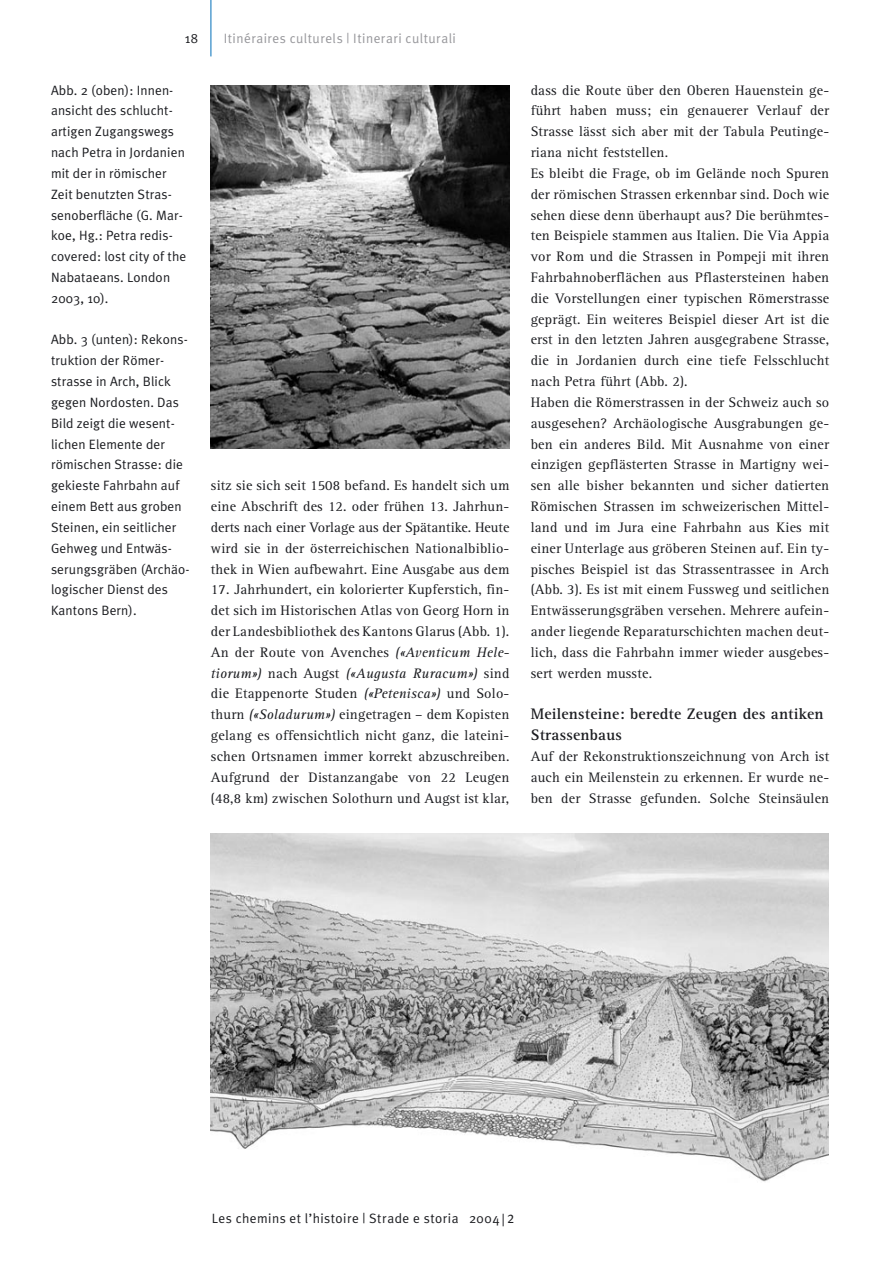
<style>
.page{position:relative;width:893px;height:1263px;background:#fff}
.page>*{position:absolute;margin:0;border:0;box-sizing:border-box;transform-origin:0 0}
.t1{font:700 15.75px/20.9px "Rotis Serif";letter-spacing:.015em;color:#1b1c20}
.t2{font:14.25px/20.9px "Rotis Serif";letter-spacing:.015em;color:#1b1c20;text-align:justify}
.t3{font:13.5px/20.9px "Meta Plus Normal";letter-spacing:.01em;color:#1b1c20}
.t4{font:13.5px "Meta Plus Normal";letter-spacing:.035em;color:#1b1c20}
.t5{font:13.5px "Meta Plus Normal";letter-spacing:.035em;color:#97979b}
.s1{font-style:italic}
.s2{font-size:16.2px}
</style>
<div class="page">
<hr style="left:210px;top:0;width:1px;height:56px;background:#006eb9">
<img style="left:211px;top:85px;width:298px;height:364px">
<img style="left:210px;top:834px;width:619px;height:348px">
<p class="t3" style="left:185px;top:27px;width:15px">18</p>
<p class="t5" style="left:224px;top:30px;width:234px">Itinéraires culturels | Itinerari culturali</p>
<p class="t3" style="left:51px;top:79px;width:137px">Abb. 2 (oben): Innen&shy;ansicht des schlucht&shy;artigen Zugangswegs nach Petra in Jordanien mit der in römischer<br>Zeit benutzten Stras&shy;senoberfläche (G. Mar&shy;koe, Hg.: Petra redis&shy;covered: lost city of the<br>Nabataeans. London<br>2003, 10).</p>
<p class="t3" style="left:51px;top:329px;width:140px">Abb. 3 (unten): Rekons&shy;truktion der Römer&shy;strasse in Arch, Blick gegen Nordosten. Das<br>Bild zeigt die wesent&shy;lichen Elemente der römischen Strasse: die gekieste Fahrbahn auf einem Bett aus groben<br>Steinen, ein seitlicher<br>Gehweg und Entwäs&shy;serungsgräben (Archäo&shy;logischer Dienst des<br>Kantons Bern).</p>
<p class="t2" style="left:211px;top:475px;width:300px">sitz sie sich seit 1508 befand. Es handelt sich um eine Abschrift des 12. oder frühen 13. Jahrhun&shy;derts nach einer Vorlage aus der Spätantike. Heute wird sie in der österreichischen Nationalbiblio&shy;thek in Wien aufbewahrt. Eine Ausgabe aus dem</p>
<p class="t2" style="left:211px;top:580px;width:300px">17. Jahrhundert, ein kolorierter Kupferstich, fin&shy;det sich im Historischen Atlas von Georg Horn in der Landesbibliothek des Kantons Glarus (Abb. 1).<br>An der Route von Avenches <span class="s1">(«Aventicum Hele&shy;tiorum»)</span> nach Augst <span class="s1">(«Augusta Ruracum»)</span> sind die Etappenorte Studen <span class="s1">(«Petenisca»)</span> und Solo&shy;thurn <span class="s1">(«Soladurum»)</span> eingetragen – dem Kopisten gelang es offensichtlich nicht ganz, die lateini&shy;schen Ortsnamen immer korrekt abzuschreiben.<br>Aufgrund der Distanzangabe von 22 Leugen (48,8 km) zwischen Solothurn und Augst ist klar,</p>
<p class="t2" style="left:531px;top:80px;width:300px;text-align:left">dass die Route über den Oberen Hauenstein ge&shy;führt haben muss; ein genauerer Verlauf der Strasse lässt sich aber mit der Tabula Peutinge&shy;riana nicht feststellen.<br>Es bleibt die Frage, ob im Gelände noch Spuren der römischen Strassen erkennbar sind. Doch wie sehen diese denn überhaupt aus? Die berühmtes&shy;ten Beispiele stammen aus Italien. Die Via Appia vor Rom und die Strassen in Pompeji mit ihren Fahrbahnoberflächen aus Pflastersteinen haben die Vorstellungen einer typischen Römerstrasse geprägt. Ein weiteres Beispiel dieser Art ist die erst in den letzten Jahren ausgegrabene Strasse, die in Jordanien durch eine tiefe Felsschlucht nach Petra führt (Abb. 2).<br>Haben die Römerstrassen in der Schweiz auch so ausgesehen? Archäologische Ausgrabungen ge&shy;ben ein anderes Bild. Mit Ausnahme von einer einzigen gepflästerten Strasse in Martigny wei&shy;sen alle bisher bekannten und sicher datierten Römischen Strassen im schweizerischen Mittel&shy;land und im Jura eine Fahrbahn aus Kies mit einer Unterlage aus gröberen Steinen auf. Ein ty&shy;pisches Beispiel ist das Strassentrassee in Arch (Abb. 3). Es ist mit einem Fussweg und seitlichen Entwässerungsgräben versehen. Mehrere aufein&shy;ander liegende Reparaturschichten machen deut&shy;lich, dass die Fahrbahn immer wieder ausgebes&shy;sert werden musste.</p>
<p class="t1" style="left:531px;top:704px;width:294px">Meilensteine: beredte Zeugen des antiken<br>Strassenbaus</p>
<p class="t2" style="left:531px;top:746px;width:300px">Auf der Rekonstruktionszeichnung von Arch ist auch ein Meilenstein zu erkennen. Er wurde ne&shy;ben der Strasse gefunden. Solche Steinsäulen</p>
<p class="t4" style="left:212px;top:1210px;width:304px">Les chemins et l’histoire | Strade e storia 2004 <span class="s2">| 2</span></p>
</div>
